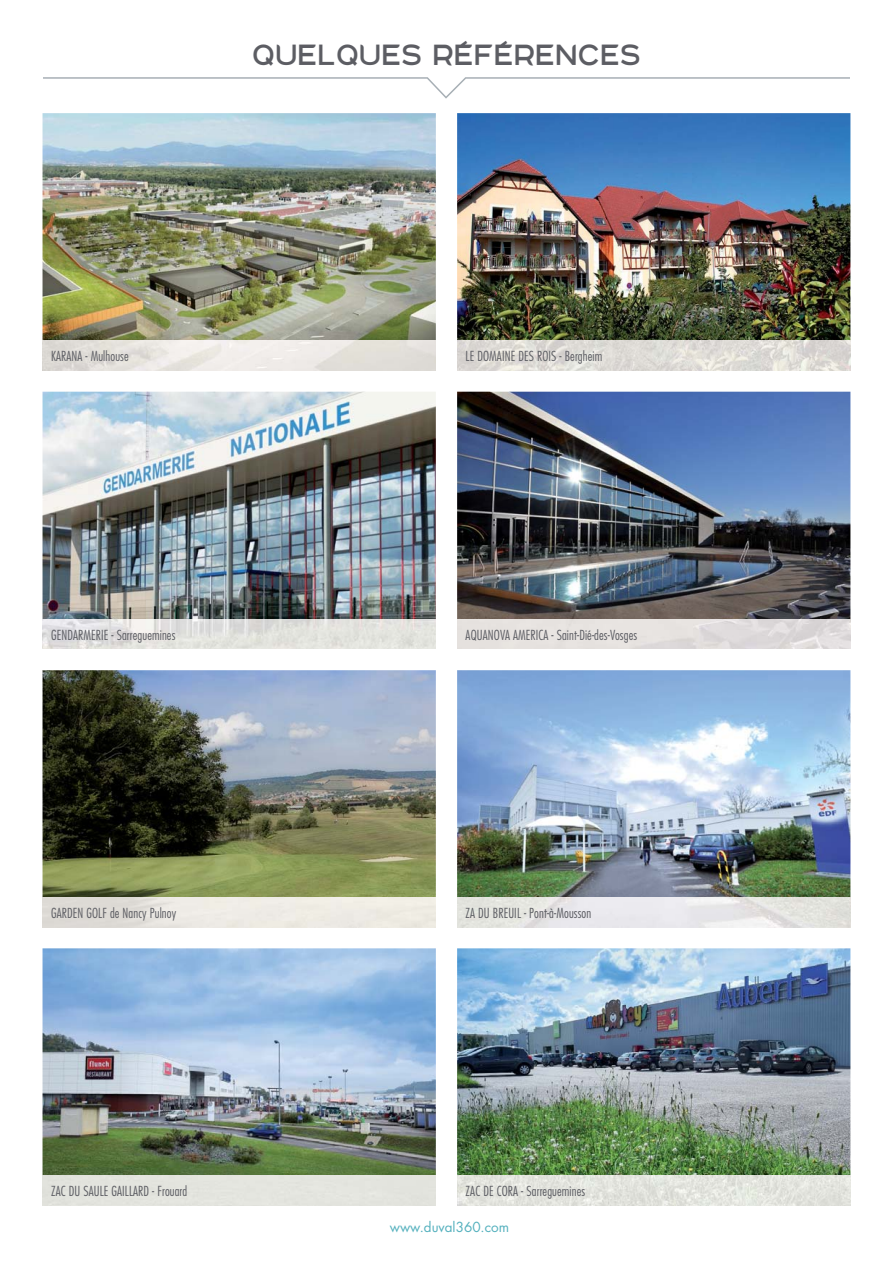
<style>
.page{position:relative;width:893px;height:1263px;background:#fff}
.page>*{position:absolute;margin:0;border:0;box-sizing:border-box;transform-origin:0 0}
.t1{font:40.5px "Duval";color:#5c5d63;scale:.9 1}
.t2{font:300 condensed 13.5px "Futura";letter-spacing:.01em;color:#5c5d63}
.t3{font:13.5px "Futura";color:#55b1be}
</style>
<div class="page">
<svg style="left:43px;top:77px;width:807px;height:22px"></svg>
<img style="left:43px;top:113px;width:393px;height:228px">
<img style="left:43px;top:392px;width:393px;height:227px">
<img style="left:43px;top:670px;width:393px;height:228px">
<img style="left:457px;top:948px;width:393px;height:228px">
<img style="left:43px;top:948px;width:393px;height:228px">
<img style="left:457px;top:113px;width:393px;height:228px">
<img style="left:457px;top:392px;width:393px;height:227px">
<img style="left:457px;top:670px;width:393px;height:228px">
<img style="left:43px;top:619px;width:393px;height:30px">
<img style="left:457px;top:341px;width:393px;height:29px">
<img style="left:457px;top:619px;width:393px;height:30px">
<img style="left:457px;top:1176px;width:393px;height:29px">
<h1 class="t1" style="left:252px;top:31px;width:433px">QUELQUES RÉFÉRENCES</h1>
<p class="t2" style="left:51px;top:350px;width:79px">KARANA - Mulhouse</p>
<p class="t2" style="left:466px;top:350px;width:138px">LE DOMAINE DES ROIS - Bergheim</p>
<p class="t2" style="left:51px;top:629px;width:126px">GENDARMERIE - Sarreguemines</p>
<p class="t2" style="left:466px;top:629px;width:173px">AQUANOVA AMERICA - Saint-Dié-des-Vosges</p>
<p class="t2" style="left:51px;top:907px;width:127px">GARDEN GOLF de Nancy Pulnoy</p>
<p class="t2" style="left:466px;top:907px;width:127px">ZA DU BREUIL - Pont-à-Mousson</p>
<p class="t2" style="left:51px;top:1185px;width:138px">ZAC DU SAULE GAILLARD - Frouard</p>
<p class="t2" style="left:466px;top:1185px;width:121px">ZAC DE CORA - Sarreguemines</p>
<p class="t3" style="left:390px;top:1221px;width:121px">www.duval360.com</p>
</div>
